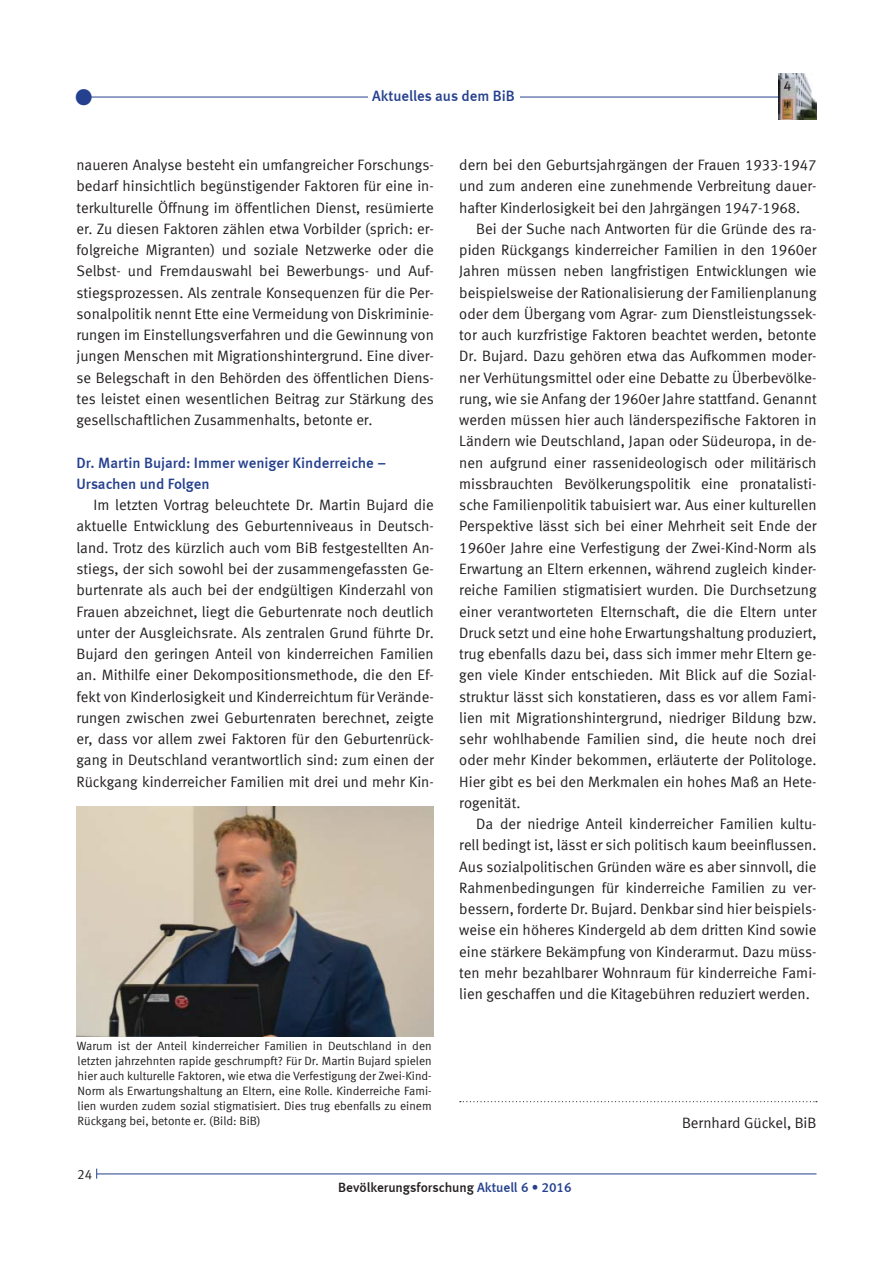
<style>
.page{position:relative;width:893px;height:1263px;background:#fff}
.page>*{position:absolute;margin:0;border:0;box-sizing:border-box;transform-origin:0 0}
.t1{font:45px "Meta Medium LF";color:#25408e}
.t2{font:15px/21.3px "Meta Normal LF";color:#231f20;text-align:justify}
.t3{font:15px/21.3px "Meta Medium LF";color:#25408e}
.t4{font:13.5px "Meta Medium LF";color:#231f20}
.t5{font:13.5px "Meta Normal LF";color:#231f20}
.t6{font:12px/15px "Meta Normal LF";color:#231f20;text-align:justify}
.s1{color:#25408e}
</style>
<div class="page">
<hr style="left:77px;top:97px;width:739px;height:1px;background:#25408e">
<hr style="left:97px;top:1174px;width:719px;height:1px;background:#25408e">
<div style="left:368px;top:83px;width:152px;height:21px;background:#fff"></div>
<img style="left:778px;top:73px;width:38px;height:47px">
<svg style="left:460px;top:1101px;width:357px;height:1px"></svg>
<img style="left:77px;top:807px;width:357px;height:230px">
<h1 class="t1" style="left:73px;top:71px;width:24px">•</h1>
<p class="t3" style="left:372px;top:85px;width:144px">Aktuelles aus dem BiB</p>
<p class="t2" style="left:77px;top:154px;width:359px">naueren Analyse besteht ein umfangreicher Forschungs&shy;bedarf hinsichtlich begünstigender Faktoren für eine in&shy;terkulturelle Öffnung im öffentlichen Dienst, resümierte er. Zu diesen Faktoren zählen etwa Vorbilder (sprich: er&shy;folgreiche Migranten) und soziale Netzwerke oder die Selbst- und Fremdauswahl bei Bewerbungs- und Auf&shy;stiegsprozessen. Als zentrale Konsequenzen für die Per&shy;sonalpolitik nennt Ette eine Vermeidung von Diskriminie&shy;rungen im Einstellungsverfahren und die Gewinnung von jungen Menschen mit Migrationshintergrund. Eine diver&shy;se Belegschaft in den Behörden des öffentlichen Diens&shy;tes leistet einen wesentlichen Beitrag zur Stärkung des gesellschaftlichen Zusammenhalts, betonte er.</p>
<p class="t3" style="left:77px;top:452px;width:311px">Dr. Martin Bujard: Immer weniger Kinderreiche –<br>Ursachen und Folgen</p>
<p class="t2" style="left:77px;top:494px;width:359px;text-indent:17px">Im letzten Vortrag beleuchtete Dr. Martin Bujard die aktuelle Entwicklung des Geburtenniveaus in Deutsch&shy;land. Trotz des kürzlich auch vom BiB festgestellten An&shy;stiegs, der sich sowohl bei der zusammengefassten Ge&shy;burtenrate als auch bei der endgültigen Kinderzahl von Frauen abzeichnet, liegt die Geburtenrate noch deutlich unter der Ausgleichsrate. Als zentralen Grund führte Dr.<br>Bujard den geringen Anteil von kinderreichen Familien an. Mithilfe einer Dekompositionsmethode, die den Ef&shy;fekt von Kinderlosigkeit und Kinderreichtum für Verände&shy;rungen zwischen zwei Geburtenraten berechnet, zeigte er, dass vor allem zwei Faktoren für den Geburtenrück&shy;gang in Deutschland verantwortlich sind: zum einen der Rückgang kinderreicher Familien mit drei und mehr Kin-</p>
<p class="t6" style="left:77px;top:1038px;width:356px">Warum ist der Anteil kinderreicher Familien in Deutschland in den letzten jahrzehnten rapide geschrumpft? Für Dr. Martin Bujard spielen hier auch kulturelle Faktoren, wie etwa die Verfestigung der Zwei-Kind-Norm als Erwartungshaltung an Eltern, eine Rolle. Kinderreiche Fami&shy;lien wurden zudem sozial stigmatisiert. Dies trug ebenfalls zu einem Rückgang bei, betonte er. (Bild: BiB)</p>
<p class="t5" style="left:77px;top:1166px;width:17px">24</p>
<p class="t2" style="left:459px;top:154px;width:359px">dern bei den Geburtsjahrgängen der Frauen 1933-1947 und zum anderen eine zunehmende Verbreitung dauer&shy;hafter Kinderlosigkeit bei den Jahrgängen 1947-1968.</p>
<p class="t2" style="left:459px;top:218px;width:359px;text-indent:17px">Bei der Suche nach Antworten für die Gründe des ra&shy;piden Rückgangs kinderreicher Familien in den 1960er Jahren müssen neben langfristigen Entwicklungen wie beispielsweise der Rationalisierung der Familienplanung oder dem Übergang vom Agrar- zum Dienstleistungssek&shy;tor auch kurzfristige Faktoren beachtet werden, betonte Dr. Bujard. Dazu gehören etwa das Aufkommen moder&shy;ner Verhütungsmittel oder eine Debatte zu Überbevölke&shy;rung, wie sie Anfang der 1960er Jahre stattfand. Genannt werden müssen hier auch länderspezifische Faktoren in Ländern wie Deutschland, Japan oder Südeuropa, in de&shy;nen aufgrund einer rassenideologisch oder militärisch missbrauchten Bevölkerungspolitik eine pronatalisti&shy;sche Familienpolitik tabuisiert war. Aus einer kulturellen Perspektive lässt sich bei einer Mehrheit seit Ende der 1960er Jahre eine Verfestigung der Zwei-Kind-Norm als Erwartung an Eltern erkennen, während zugleich kinder&shy;reiche Familien stigmatisiert wurden. Die Durchsetzung einer verantworteten Elternschaft, die die Eltern unter Druck setzt und eine hohe Erwartungshaltung produziert, trug ebenfalls dazu bei, dass sich immer mehr Eltern ge&shy;gen viele Kinder entschieden. Mit Blick auf die Sozial&shy;struktur lässt sich konstatieren, dass es vor allem Fami&shy;lien mit Migrationshintergrund, niedriger Bildung bzw. sehr wohlhabende Familien sind, die heute noch drei oder mehr Kinder bekommen, erläuterte der Politologe.<br>Hier gibt es bei den Merkmalen ein hohes Maß an Hete&shy;rogenität.</p>
<p class="t2" style="left:459px;top:813px;width:359px;text-indent:17px">Da der niedrige Anteil kinderreicher Familien kultu&shy;rell bedingt ist, lässt er sich politisch kaum beeinflussen.<br>Aus sozialpolitischen Gründen wäre es aber sinnvoll, die Rahmenbedingungen für kinderreiche Familien zu ver&shy;bessern, forderte Dr. Bujard. Denkbar sind hier beispiels&shy;weise ein höheres Kindergeld ab dem dritten Kind sowie eine stärkere Bekämpfung von Kinderarmut. Dazu müss&shy;ten mehr bezahlbarer Wohnraum für kinderreiche Fami&shy;lien geschaffen und die Kitagebühren reduziert werden.</p>
<p class="t2" style="left:682px;top:1112px;width:136px">Bernhard Gückel, BiB</p>
<p class="t4" style="left:338px;top:1180px;width:235px">Bevölkerungsforschung <span class="s1">Aktuell 6 • 2016</span></p>
</div>
